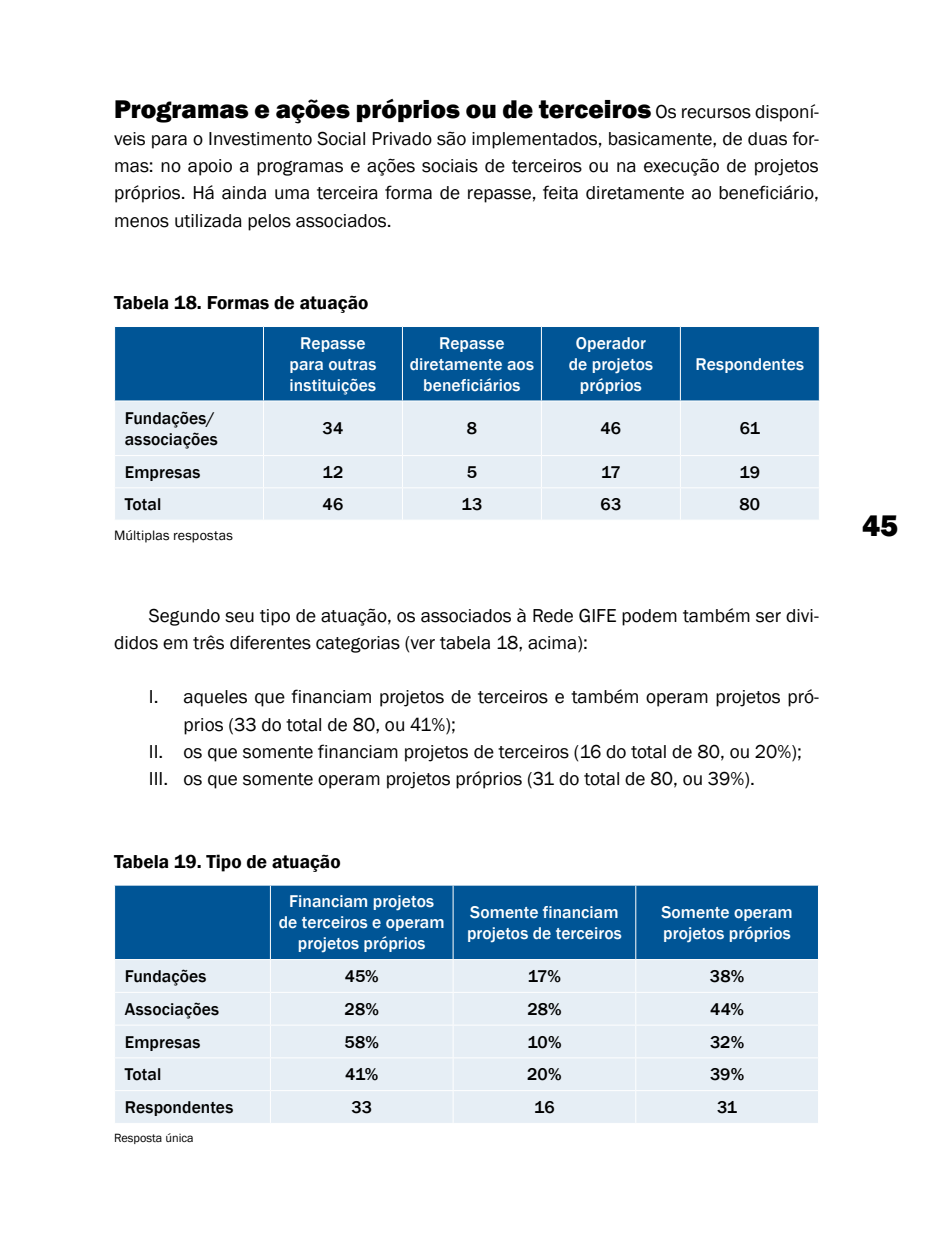
<style>
.page{position:relative;width:943px;height:1241px;background:#fff}
.page>*{position:absolute;margin:0;border:0;box-sizing:border-box;transform-origin:0 0}
.t1{font:800 30.62px "Franklin Gothic";color:#000}
.t2{font:800 26.25px "Franklin Gothic";color:#000}
.t3{font:19.25px/27.1px "Franklin Gothic";color:#000;text-align:justify}
.t4{font:600 19.25px "Franklin Gothic";color:#000}
.t5{font:500 17.5px/21px "Franklin Gothic";letter-spacing:.005em;color:#fff;text-align:center}
.t6{font:500 17.5px/21px "Franklin Gothic";letter-spacing:.01em;color:#000}
.t7{font:14px "Franklin Gothic";letter-spacing:.015em;color:#000}
.t8{font:12.25px "Franklin Gothic";color:#000}
.s1{font-weight:400;font-size:19.25px}
</style>
<div class="page">
<div style="left:115px;top:327px;width:704px;height:73px;background:#005596"></div>
<div style="left:115px;top:401px;width:704px;height:118px;background:#e6eef5"></div>
<hr style="left:263px;top:327px;width:1px;height:73px;background:#fff">
<hr style="left:402px;top:327px;width:1px;height:73px;background:#fff">
<hr style="left:541px;top:327px;width:1px;height:73px;background:#fff">
<hr style="left:680px;top:327px;width:1px;height:73px;background:#fff">
<hr style="left:263px;top:401px;width:1px;height:54px;background:#fff">
<hr style="left:402px;top:401px;width:1px;height:54px;background:#fff">
<hr style="left:541px;top:401px;width:1px;height:54px;background:#fff">
<hr style="left:680px;top:401px;width:1px;height:54px;background:#fff">
<hr style="left:114px;top:455px;width:149px;height:1px;background:#fff">
<hr style="left:263px;top:455px;width:139px;height:1px;background:#fff">
<hr style="left:263px;top:456px;width:1px;height:31px;background:#fff">
<hr style="left:402px;top:455px;width:139px;height:1px;background:#fff">
<hr style="left:402px;top:456px;width:1px;height:31px;background:#fff">
<hr style="left:541px;top:455px;width:139px;height:1px;background:#fff">
<hr style="left:541px;top:456px;width:1px;height:31px;background:#fff">
<hr style="left:680px;top:455px;width:139px;height:1px;background:#fff">
<hr style="left:680px;top:456px;width:1px;height:31px;background:#fff">
<hr style="left:114px;top:487px;width:149px;height:1px;background:#fff">
<hr style="left:263px;top:487px;width:139px;height:1px;background:#fff">
<hr style="left:263px;top:488px;width:1px;height:31px;background:#fff">
<hr style="left:402px;top:487px;width:139px;height:1px;background:#fff">
<hr style="left:402px;top:488px;width:1px;height:31px;background:#fff">
<hr style="left:541px;top:487px;width:139px;height:1px;background:#fff">
<hr style="left:541px;top:488px;width:1px;height:31px;background:#fff">
<hr style="left:680px;top:487px;width:139px;height:1px;background:#fff">
<hr style="left:680px;top:488px;width:1px;height:31px;background:#fff">
<div style="left:115px;top:885px;width:703px;height:73px;background:#005596"></div>
<div style="left:115px;top:959px;width:703px;height:163px;background:#e6eef5"></div>
<hr style="left:270px;top:885px;width:1px;height:73px;background:#fff">
<hr style="left:452px;top:885px;width:1px;height:73px;background:#fff">
<hr style="left:635px;top:885px;width:1px;height:73px;background:#fff">
<hr style="left:270px;top:959px;width:1px;height:32px;background:#fff">
<hr style="left:452px;top:959px;width:1px;height:32px;background:#fff">
<hr style="left:635px;top:959px;width:1px;height:32px;background:#fff">
<hr style="left:114px;top:991px;width:156px;height:1px;background:#fff">
<hr style="left:270px;top:991px;width:183px;height:1px;background:#fff">
<hr style="left:270px;top:992px;width:1px;height:32px;background:#fff">
<hr style="left:453px;top:991px;width:182px;height:1px;background:#fff">
<hr style="left:452px;top:992px;width:1px;height:32px;background:#fff">
<hr style="left:635px;top:991px;width:184px;height:1px;background:#fff">
<hr style="left:635px;top:992px;width:1px;height:32px;background:#fff">
<hr style="left:114px;top:1024px;width:156px;height:1px;background:#fff">
<hr style="left:270px;top:1024px;width:183px;height:1px;background:#fff">
<hr style="left:270px;top:1025px;width:1px;height:32px;background:#fff">
<hr style="left:453px;top:1024px;width:182px;height:1px;background:#fff">
<hr style="left:452px;top:1025px;width:1px;height:32px;background:#fff">
<hr style="left:635px;top:1024px;width:184px;height:1px;background:#fff">
<hr style="left:635px;top:1025px;width:1px;height:32px;background:#fff">
<hr style="left:114px;top:1057px;width:156px;height:1px;background:#fff">
<hr style="left:270px;top:1057px;width:183px;height:1px;background:#fff">
<hr style="left:270px;top:1058px;width:1px;height:31px;background:#fff">
<hr style="left:453px;top:1057px;width:182px;height:1px;background:#fff">
<hr style="left:452px;top:1058px;width:1px;height:31px;background:#fff">
<hr style="left:635px;top:1057px;width:184px;height:1px;background:#fff">
<hr style="left:635px;top:1058px;width:1px;height:31px;background:#fff">
<hr style="left:114px;top:1089px;width:156px;height:1px;background:#fff">
<hr style="left:270px;top:1089px;width:183px;height:1px;background:#fff">
<hr style="left:270px;top:1090px;width:1px;height:32px;background:#fff">
<hr style="left:453px;top:1089px;width:182px;height:1px;background:#fff">
<hr style="left:452px;top:1090px;width:1px;height:32px;background:#fff">
<hr style="left:635px;top:1089px;width:184px;height:1px;background:#fff">
<hr style="left:635px;top:1090px;width:1px;height:32px;background:#fff">
<h2 class="t2" style="left:114px;top:92px;width:706px">Programas e ações próprios ou de terceiros <span class="s1">Os recursos disponí-</span></h2>
<p class="t3" style="left:114px;top:125px;width:706px">veis para o Investimento Social Privado são implementados, basicamente, de duas for&shy;mas: no apoio a programas e ações sociais de terceiros ou na execução de projetos próprios. Há ainda uma terceira forma de repasse, feita diretamente ao beneficiário, menos utilizada pelos associados.</p>
<p class="t4" style="left:114px;top:291px;width:256px">Tabela 18. Formas de atuação</p>
<p class="t5" style="left:289px;top:332px;width:88px">Repasse para outras instituições</p>
<p class="t5" style="left:410px;top:332px;width:126px">Repasse diretamente aos beneficiários</p>
<p class="t5" style="left:568px;top:332px;width:86px">Operador de projetos próprios</p>
<p class="t5" style="left:695px;top:353px;width:110px">Respondentes</p>
<p class="t6" style="left:125px;top:407px;width:94px">Fundações/ associações</p>
<p class="t6" style="left:322px;top:418px;width:22px">34</p>
<p class="t6" style="left:467px;top:418px;width:12px">8</p>
<p class="t6" style="left:600px;top:418px;width:22px">46</p>
<p class="t6" style="left:739px;top:418px;width:22px">61</p>
<p class="t6" style="left:125px;top:461px;width:77px">Empresas</p>
<p class="t6" style="left:322px;top:461px;width:22px">12</p>
<p class="t6" style="left:467px;top:461px;width:12px">5</p>
<p class="t6" style="left:601px;top:461px;width:21px">17</p>
<p class="t6" style="left:739px;top:461px;width:22px">19</p>
<p class="t6" style="left:125px;top:494px;width:38px">Total</p>
<p class="t6" style="left:322px;top:494px;width:22px">46</p>
<p class="t6" style="left:461px;top:494px;width:22px">13</p>
<p class="t6" style="left:600px;top:494px;width:22px">63</p>
<p class="t6" style="left:739px;top:494px;width:22px">80</p>
<p class="t7" style="left:114px;top:526px;width:120px">Múltiplas respostas</p>
<p class="t3" style="left:114px;top:602px;width:706px;text-indent:35px">Segundo seu tipo de atuação, os associados à Rede GIFE podem também ser divi&shy;didos em três diferentes categorias (ver tabela 18, acima):</p>
<p class="t3" style="left:149px;top:683px;width:671px">i . aqueles que financiam projetos de terceiros e também operam projetos pró-</p>
<p class="t3" style="left:184px;top:711px;width:274px">prios (33 do total de 80, ou 41%);</p>
<p class="t3" style="left:149px;top:738px;width:654px">ii . os que somente financiam projetos de terceiros (16 do total de 80, ou 20%);</p>
<p class="t3" style="left:149px;top:765px;width:607px">iii . os que somente operam projetos próprios (31 do total de 80, ou 39%).</p>
<p class="t4" style="left:114px;top:849px;width:228px">Tabela 19. Tipo de atuação</p>
<p class="t5" style="left:279px;top:891px;width:167px">Financiam projetos de terceiros e operam projetos próprios</p>
<p class="t5" style="left:467px;top:901px;width:156px;text-align:left">Somente financiam projetos de terceiros</p>
<p class="t5" style="left:661px;top:901px;width:133px;text-align:left">Somente operam projetos próprios</p>
<p class="t6" style="left:125px;top:965px;width:83px">Fundações</p>
<p class="t6" style="left:345px;top:965px;width:36px">45%</p>
<p class="t6" style="left:528px;top:965px;width:35px">17%</p>
<p class="t6" style="left:710px;top:965px;width:36px">38%</p>
<p class="t6" style="left:125px;top:998px;width:96px">Associações</p>
<p class="t6" style="left:344px;top:998px;width:36px">28%</p>
<p class="t6" style="left:527px;top:998px;width:36px">28%</p>
<p class="t6" style="left:710px;top:998px;width:35px">44%</p>
<p class="t6" style="left:125px;top:1031px;width:77px">Empresas</p>
<p class="t6" style="left:344px;top:1031px;width:36px">58%</p>
<p class="t6" style="left:527px;top:1031px;width:36px">10%</p>
<p class="t6" style="left:710px;top:1031px;width:36px">32%</p>
<p class="t6" style="left:125px;top:1064px;width:38px">Total</p>
<p class="t6" style="left:345px;top:1064px;width:35px">41%</p>
<p class="t6" style="left:527px;top:1064px;width:36px">20%</p>
<p class="t6" style="left:710px;top:1064px;width:36px">39%</p>
<p class="t6" style="left:125px;top:1096px;width:110px">Respondentes</p>
<p class="t6" style="left:351px;top:1096px;width:22px">33</p>
<p class="t6" style="left:534px;top:1096px;width:22px">16</p>
<p class="t6" style="left:717px;top:1096px;width:22px">31</p>
<p class="t8" style="left:114px;top:1129px;width:81px">Resposta única</p>
<h1 class="t1" style="left:862px;top:505px;width:38px">45</h1>
</div>
